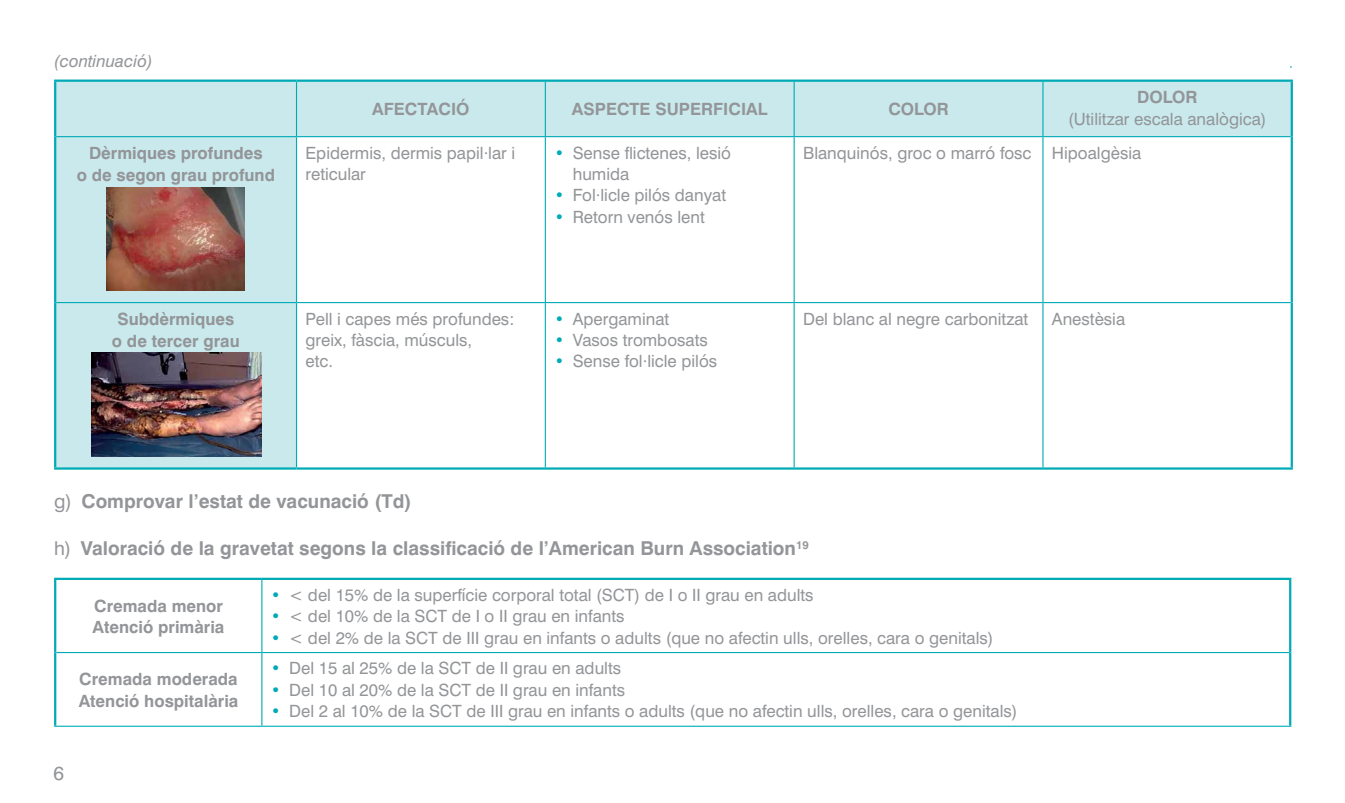
<style>
.page{position:relative;width:1345px;height:803px;background:#fff}
.page>*{position:absolute;margin:0;border:0;box-sizing:border-box;transform-origin:0 0}
.t1{font:700 19.12px "Swiss 721 BT";color:#939598}
.t2{font:19.12px "Swiss 721 BT";color:#939598}
.t3{font:16.88px/21.4px "Swiss 721 BT";color:#939598}
.t4{font:700 16.88px/21.4px "Swiss 721 BT";color:#939598;text-align:center}
.t5{font:italic 16.88px "Swiss 721 BT";color:#939598}
.s1{color:#00abb6}
.s2{font-weight:400}
</style>
<div class="page">
<svg style="left:56px;top:82px;width:1234px;height:385px"></svg>
<hr style="left:54px;top:82px;width:2px;height:55px;background:#00abb6">
<hr style="left:54px;top:79px;width:242px;height:3px;background:#00abb6">
<hr style="left:296px;top:82px;width:1px;height:54px;background:#00abb6">
<hr style="left:296px;top:79px;width:747px;height:3px;background:#00abb6">
<hr style="left:545px;top:82px;width:1px;height:54px;background:#00abb6">
<hr style="left:793px;top:82px;width:1px;height:54px;background:#00abb6">
<hr style="left:1042px;top:82px;width:1px;height:54px;background:#00abb6">
<hr style="left:1043px;top:79px;width:250px;height:3px;background:#00abb6">
<hr style="left:1290px;top:82px;width:3px;height:55px;background:#00abb6">
<hr style="left:54px;top:137px;width:2px;height:165px;background:#00abb6">
<hr style="left:56px;top:136px;width:240px;height:1px;background:#00abb6">
<hr style="left:296px;top:137px;width:1px;height:165px;background:#00abb6">
<hr style="left:296px;top:136px;width:747px;height:1px;background:#00abb6">
<hr style="left:545px;top:137px;width:1px;height:165px;background:#00abb6">
<hr style="left:793px;top:137px;width:1px;height:165px;background:#00abb6">
<hr style="left:1042px;top:137px;width:1px;height:165px;background:#00abb6">
<hr style="left:1043px;top:136px;width:247px;height:1px;background:#00abb6">
<hr style="left:1290px;top:137px;width:3px;height:165px;background:#00abb6">
<hr style="left:54px;top:302px;width:2px;height:165px;background:#00abb6">
<hr style="left:56px;top:302px;width:240px;height:1px;background:#00abb6">
<hr style="left:54px;top:467px;width:242px;height:2px;background:#00abb6">
<hr style="left:296px;top:303px;width:1px;height:164px;background:#00abb6">
<hr style="left:296px;top:302px;width:747px;height:1px;background:#00abb6">
<hr style="left:545px;top:303px;width:1px;height:164px;background:#00abb6">
<hr style="left:793px;top:303px;width:1px;height:164px;background:#00abb6">
<hr style="left:296px;top:467px;width:747px;height:2px;background:#00abb6">
<hr style="left:1042px;top:303px;width:1px;height:164px;background:#00abb6">
<hr style="left:1043px;top:302px;width:247px;height:1px;background:#00abb6">
<hr style="left:1290px;top:302px;width:3px;height:165px;background:#00abb6">
<hr style="left:1043px;top:467px;width:250px;height:2px;background:#00abb6">
<hr style="left:54px;top:580px;width:2px;height:72px;background:#00abb6">
<hr style="left:54px;top:577px;width:208px;height:3px;background:#00abb6">
<hr style="left:261px;top:580px;width:1px;height:72px;background:#00abb6">
<hr style="left:262px;top:577px;width:1029px;height:3px;background:#00abb6">
<hr style="left:1289px;top:580px;width:2px;height:72px;background:#00abb6">
<hr style="left:54px;top:652px;width:2px;height:73px;background:#00abb6">
<hr style="left:56px;top:652px;width:206px;height:1px;background:#00abb6">
<hr style="left:261px;top:653px;width:1px;height:72px;background:#00abb6">
<hr style="left:262px;top:652px;width:1027px;height:1px;background:#00abb6">
<hr style="left:1289px;top:652px;width:2px;height:73px;background:#00abb6">
<hr style="left:54px;top:725px;width:208px;height:1px;background:#00abb6">
<hr style="left:262px;top:725px;width:1029px;height:1px;background:#00abb6">
<img style="left:107px;top:187px;width:138px;height:104px">
<img style="left:91px;top:353px;width:170px;height:104px">
<p class="t5" style="left:54px;top:54px;width:100px">(continuació)</p>
<p class="t4" style="left:372px;top:101px;width:99px">AFECTACIÓ</p>
<p class="t4" style="left:572px;top:101px;width:197px">ASPECTE SUPERFICIAL</p>
<p class="t4" style="left:888px;top:101px;width:62px">COLOR</p>
<p class="t4" style="left:1137px;top:88px;width:62px">DOLOR</p>
<p class="t3" style="left:1068px;top:110px;width:200px">(Utilitzar escala analògica)</p>
<p class="t4" style="left:77px;top:144px;width:200px">Dèrmiques profundes<br>o de segon grau profund</p>
<p class="t3" style="left:305px;top:144px;width:211px">Epidermis, dermis papil·lar i reticular</p>
<p class="t3" style="left:573px;top:144px;width:160px;text-indent:-18px"><span class="s1">•</span> Sense flictenes, lesió humida</p>
<p class="t3" style="left:554px;top:186px;width:173px"><span class="s1">•</span> Fol·licle pilós danyat</p>
<p class="t3" style="left:554px;top:208px;width:152px"><span class="s1">•</span> Retorn venós lent</p>
<p class="t4" style="left:112px;top:310px;width:129px">Subdèrmiques o de tercer grau</p>
<p class="t3" style="left:305px;top:310px;width:210px">Pell i capes més profundes: greix, fàscia, músculs,<br>etc.</p>
<p class="t3" style="left:554px;top:310px;width:116px"><span class="s1">•</span> Apergaminat</p>
<p class="t3" style="left:554px;top:331px;width:155px"><span class="s1">•</span> Vasos trombosats</p>
<p class="t3" style="left:554px;top:352px;width:164px"><span class="s1">•</span> Sense fol·licle pilós</p>
<p class="t3" style="left:803px;top:144px;width:340px">Blanquinós, groc o marró fosc Hipoalgèsia</p>
<p class="t3" style="left:803px;top:310px;width:227px">Del blanc al negre carbonitzat</p>
<p class="t3" style="left:1052px;top:310px;width:75px">Anestèsia</p>
<p class="t1" style="left:54px;top:494px;width:359px"><span class="s2">g)</span> Comprovar l’estat de vacunació (Td)</p>
<p class="t1" style="left:54px;top:541px;width:756px"><span class="s2">h)</span> Valoració de la gravetat segons la classificació de l’American Burn Association<sup>19</sup></p>
<p class="t4" style="left:93px;top:597px;width:133px;text-align:left">Cremada menor<br>Atenció primària</p>
<p class="t3" style="left:271px;top:586px;width:544px"><span class="s1">•</span> &lt; del 15% de la superfície corporal total (SCT) de I o II grau en adults</p>
<p class="t3" style="left:271px;top:607px;width:355px"><span class="s1">•</span> &lt; del 10% de la SCT de I o II grau en infants</p>
<p class="t3" style="left:271px;top:628px;width:724px"><span class="s1">•</span> &lt; del 2% de la SCT de III grau en infants o adults (que no afectin ulls, orelles, cara o genitals)</p>
<p class="t4" style="left:79px;top:670px;width:161px;text-align:left">Cremada moderada<br>Atenció hospitalària</p>
<p class="t2" style="left:54px;top:765px;width:12px">6</p>
<p class="t3" style="left:271px;top:659px;width:352px"><span class="s1">•</span> Del 15 al 25% de la SCT de II grau en adults</p>
<p class="t3" style="left:271px;top:681px;width:356px"><span class="s1">•</span> Del 10 al 20% de la SCT de II grau en infants</p>
<p class="t3" style="left:271px;top:702px;width:748px"><span class="s1">•</span> Del 2 al 10% de la SCT de III grau en infants o adults (que no afectin ulls, orelles, cara o genitals)</p>
</div>
